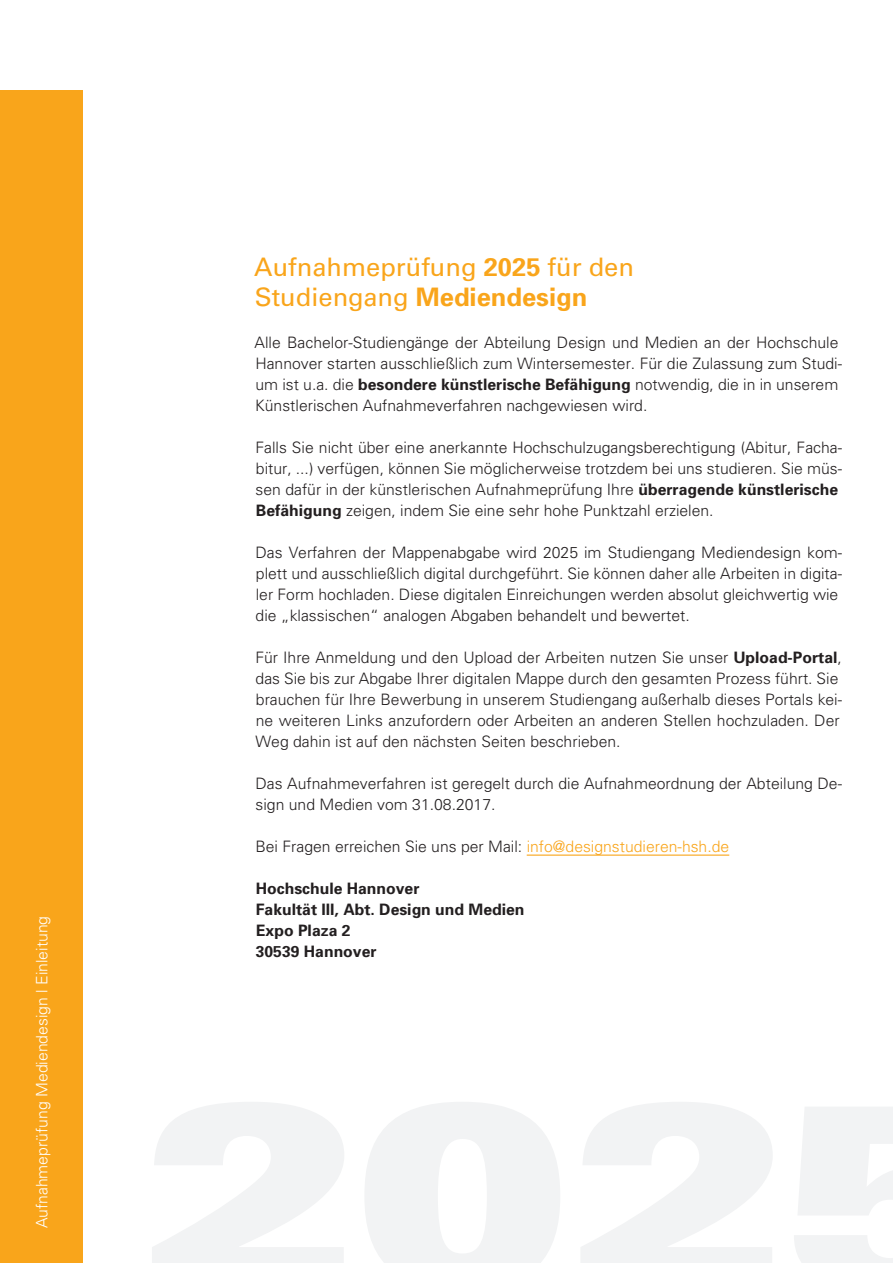
<style>
.page{position:relative;width:893px;height:1263px;background:#fff}
.page>*{position:absolute;margin:0;border:0;box-sizing:border-box;transform-origin:0 0}
.t1{font:25.5px/30px "Univers";color:#f9a51b}
.t2{font:300 15.75px/21px "Univers";color:#231f20}
.t3{font:700 15.75px/21px "Univers";color:#231f20}
.t4{font:300 15.75px "Univers";color:#fff}
.s1{font-weight:700}
.s2{color:#f9a51b}
</style>
<div class="page">
<div style="left:0;top:90px;width:82px;height:1173px;background:#f9a51b"></div>
<hr style="left:527px;top:854px;width:202px;height:2px;background:#f9a51b">
<p class="t4" style="left:32px;top:1228px;width:314px;rotate:-90deg">Aufnahmeprüfung Mediendesign | Einleitung</p>
<h1 class="t1" style="left:254px;top:252px;width:381px">Aufnahmeprüfung <span class="s1">2025</span> für den<br>Studiengang <span class="s1">Mediendesign</span></h1>
<p class="t2" style="left:255px;top:331px;width:589px">Alle Bachelor-Studiengänge der Abteilung Design und Medien an der Hochschule Hannover starten ausschließlich zum Wintersemester. Für die Zulassung zum Studi&shy;um ist u.a. die <span class="s1">besondere künstlerische Befähigung</span> notwendig, die in in unserem Künstlerischen Aufnahmeverfahren nachgewiesen wird.</p>
<p class="t2" style="left:255px;top:436px;width:588px">Falls Sie nicht über eine anerkannte Hochschulzugangsberechtigung (Abitur, Facha&shy;bitur, ...) verfügen, können Sie möglicherweise trotzdem bei uns studieren. Sie müs&shy;sen dafür in der künstlerischen Aufnahmeprüfung Ihre <span class="s1">überragende künstlerische Befähigung</span> zeigen, indem Sie eine sehr hohe Punktzahl erzielen.</p>
<p class="t2" style="left:255px;top:541px;width:588px">Das Verfahren der Mappenabgabe wird 2025 im Studiengang Mediendesign kom&shy;plett und ausschließlich digital durchgeführt. Sie können daher alle Arbeiten in digita&shy;ler Form hochladen. Diese digitalen Einreichungen werden absolut gleichwertig wie die „klassischen“ analogen Abgaben behandelt und bewertet.</p>
<p class="t2" style="left:255px;top:646px;width:588px">Für Ihre Anmeldung und den Upload der Arbeiten nutzen Sie unser <span class="s1">Upload-Portal</span>, das Sie bis zur Abgabe Ihrer digitalen Mappe durch den gesamten Prozess führt. Sie brauchen für Ihre Bewerbung in unserem Studiengang außerhalb dieses Portals kei&shy;ne weiteren Links anzufordern oder Arbeiten an anderen Stellen hochzuladen. Der Weg dahin ist auf den nächsten Seiten beschrieben.</p>
<p class="t2" style="left:255px;top:772px;width:588px">Das Aufnahmeverfahren ist geregelt durch die Aufnahmeordnung der Abteilung De&shy;sign und Medien vom 31.08.2017.</p>
<p class="t2" style="left:255px;top:835px;width:475px">Bei Fragen erreichen Sie uns per Mail: <span class="s2">info@designstudieren-hsh.de</span></p>
<p class="t3" style="left:256px;top:877px;width:270px">Hochschule Hannover<br>Fakultät III, Abt. Design und Medien<br>Expo Plaza 2<br>30539 Hannover</p>
</div>
